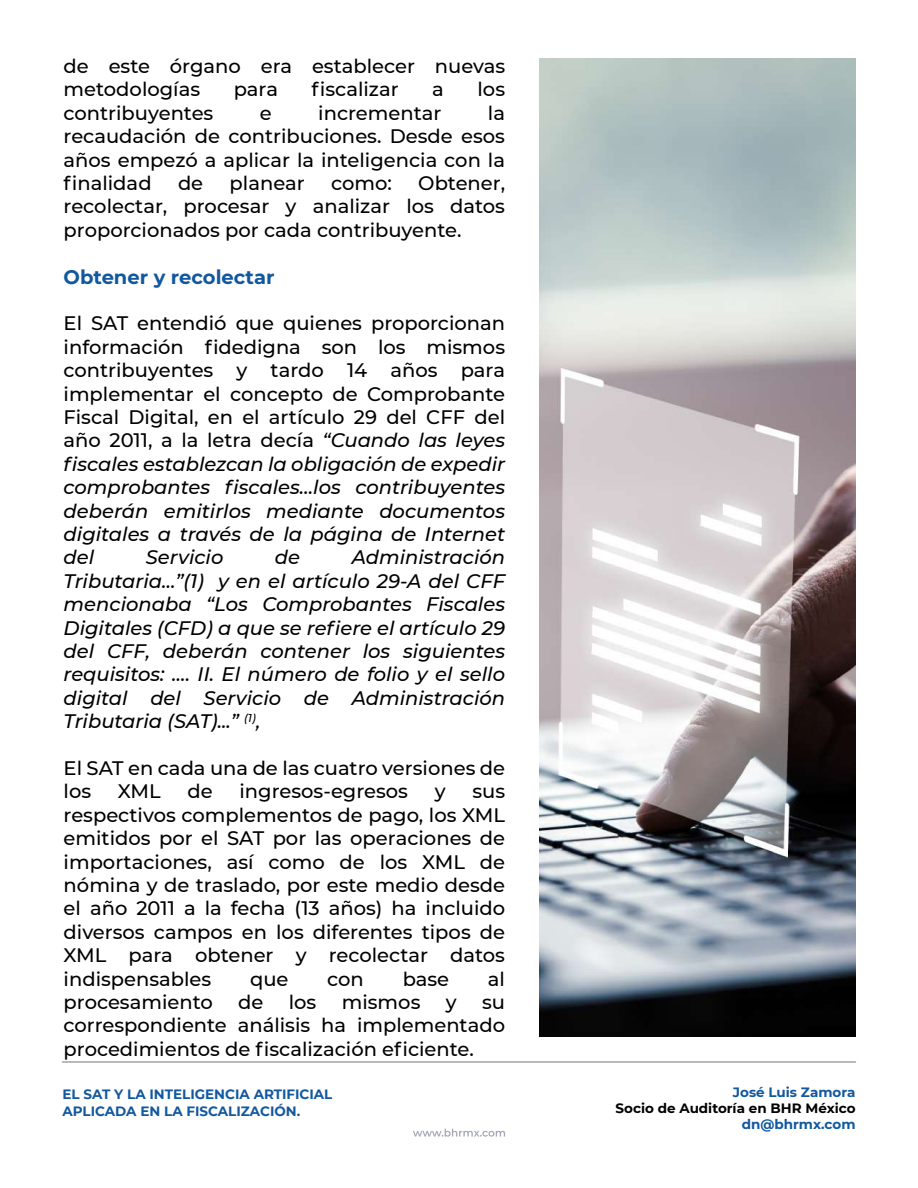
<style>
.page{position:relative;width:918px;height:1188px;background:#fff}
.page>*{position:absolute;margin:0;border:0;box-sizing:border-box;transform-origin:0 0}
.t1{font:500 19.5px/23.4px "Montserrat";color:#000;text-align:justify}
.t2{font:italic 500 19.5px/23.4px "Montserrat";color:#000;text-align:justify}
.t3{font:700 19.5px "Montserrat";color:#11589f}
.t4{font:700 13.5px/16.2px "Montserrat";color:#11589f}
.t5{font:700 13.5px "Montserrat";color:#000}
.s1{font-style:italic}
</style>
<div class="page">
<hr style="left:62px;top:1061px;width:794px;height:2px;background:#a0a3a5">
<svg style="left:413px;top:1129px;width:92px;height:8px"></svg>
<img style="left:539px;top:59px;width:316px;height:977px">
<p class="t1" style="left:64px;top:54px;width:443px">de este órgano era establecer nuevas metodologías</p>
<p class="t1" style="left:234px;top:77px;width:46px">para</p>
<p class="t1" style="left:312px;top:77px;width:89px">fiscalizar</p>
<p class="t1" style="left:432px;top:77px;width:13px">a</p>
<p class="t1" style="left:478px;top:77px;width:29px">los</p>
<p class="t1" style="left:64px;top:100px;width:151px">contribuyentes</p>
<p class="t1" style="left:260px;top:100px;width:13px">e</p>
<p class="t1" style="left:318px;top:100px;width:125px">incrementar</p>
<p class="t1" style="left:64px;top:100px;width:443px;text-indent:424px">la recaudación de contribuciones. Desde esos años empezó a aplicar la inteligencia con la finalidad</p>
<p class="t1" style="left:64px;top:171px;width:443px;text-indent:355px">Obtener, recolectar, procesar y analizar los datos proporcionados por cada contribuyente.</p>
<p class="t3" style="left:64px;top:263px;width:212px">Obtener y recolectar</p>
<p class="t1" style="left:64px;top:311px;width:443px">El SAT entendió que quienes proporcionan información fidedigna son los mismos contribuyentes y tardo 14 años para implementar el concepto de Comprobante Fiscal Digital, en el artículo 29 del CFF del año 2011, a la letra decía <span class="s1">“Cuando las leyes fiscales establezcan la obligación de expedir comprobantes fiscales…los contribuyentes deberán emitirlos mediante documentos digitales a través de la página de Internet del</span></p>
<p class="t1" style="left:178px;top:171px;width:27px">de</p>
<p class="t1" style="left:230px;top:171px;width:77px">planear</p>
<p class="t1" style="left:331px;top:171px;width:62px">como:</p>
<p class="t2" style="left:64px;top:545px;width:443px;text-indent:288px">Administración Tributaria…”(1) y en el artículo 29-A del CFF mencionaba “Los Comprobantes Fiscales Digitales (CFD) a que se refiere el artículo 29 del CFF, deberán contener los siguientes requisitos: …. II. El número de folio y el sello digital del Servicio de Administración Tributaria (SAT)...” <sup>(1)</sup>,</p>
<p class="t1" style="left:64px;top:756px;width:443px">El SAT en cada una de las cuatro versiones de los</p>
<p class="t2" style="left:146px;top:545px;width:79px">Servicio</p>
<p class="t2" style="left:275px;top:545px;width:27px">de</p>
<p class="t1" style="left:118px;top:779px;width:44px">XML</p>
<p class="t1" style="left:188px;top:779px;width:27px">de</p>
<p class="t1" style="left:240px;top:779px;width:170px">ingresos-egresos</p>
<p class="t1" style="left:435px;top:779px;width:12px">y</p>
<p class="t1" style="left:64px;top:779px;width:443px;text-indent:409px">sus respectivos complementos de pago, los XML emitidos por el SAT por las operaciones de importaciones, así como de los XML de nómina y de traslado, por este medio desde el año 2011 a la fecha (13 años) ha incluido diversos campos en los diferentes tipos de XML para obtener y recolectar datos indispensables</p>
<p class="t1" style="left:250px;top:966px;width:40px">que</p>
<p class="t1" style="left:327px;top:966px;width:38px">con</p>
<p class="t1" style="left:403px;top:966px;width:48px">base</p>
<p class="t1" style="left:488px;top:966px;width:19px">al</p>
<p class="t1" style="left:64px;top:990px;width:151px">procesamiento</p>
<p class="t1" style="left:238px;top:990px;width:27px">de</p>
<p class="t1" style="left:289px;top:990px;width:29px">los</p>
<p class="t1" style="left:342px;top:990px;width:80px">mismos</p>
<p class="t1" style="left:446px;top:990px;width:12px">y</p>
<p class="t1" style="left:64px;top:990px;width:443px;text-indent:419px">su correspondiente análisis ha implementado procedimientos de fiscalización eficiente.</p>
<p class="t4" style="left:62px;top:1086px;width:271px">EL SAT Y LA INTELIGENCIA ARTIFICIAL<br>APLICADA EN LA FISCALIZACIÓN.</p>
<p class="t4" style="left:733px;top:1084px;width:124px">José Luis Zamora</p>
<p class="t5" style="left:616px;top:1099px;width:241px">Socio de Auditoría en BHR México</p>
<p class="t4" style="left:742px;top:1116px;width:115px">dn@bhrmx.com</p>
</div>
